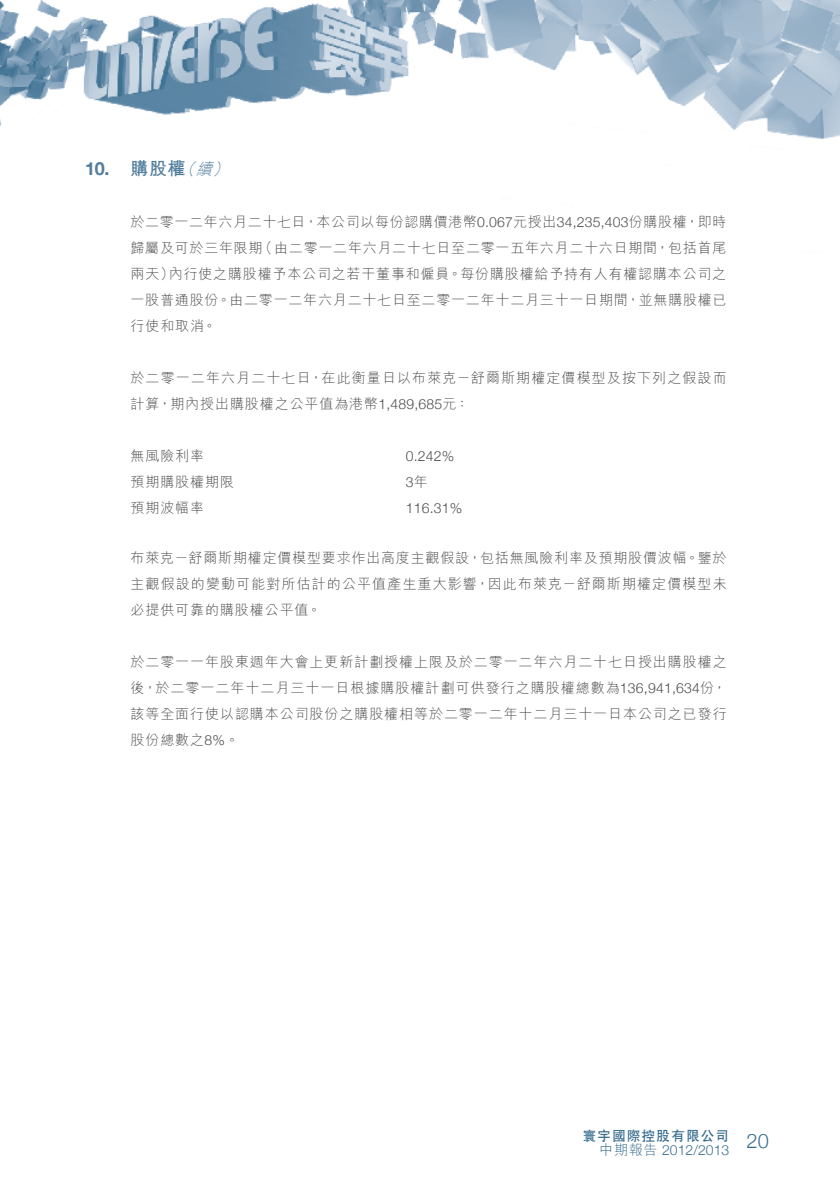
<style>
.page{position:relative;width:840px;height:1191px;background:#fff}
.page>*{position:absolute;margin:0;border:0;box-sizing:border-box;transform-origin:0 0}
.t1{font:300 20px "Helvetica Neue";color:#386e8f}
.Notes_HD1{font:700 18px "M Hei HK";color:#517d9d}
.Notes_HD1-2{font:700 18px "Helvetica Neue";color:#517d9d}
.Notes_HD1-3{font:italic 300 16px "M Hei HK";color:#517d9d}
.Notes{font:300 14px/26px "M Hei HK";letter-spacing:.065em;color:#4b4c4d}
.t2{font:300 14px "Helvetica Neue";letter-spacing:.005em;color:#386e8f}
.Notes-2{font:300 14px "Helvetica Neue";letter-spacing:.015em;color:#4b4c4d}
.t3{font:700 14px "C Hei 2 HK";letter-spacing:.055em;color:#386e8f}
.s1{font-family:"Helvetica Neue"}
.s2{font-family:"M Hei HK"}
</style>
<div class="page">
<img style="left:2px;top:0;width:837px;height:139px">
<img style="left:1px;top:0;width:1px;height:380px">
<p class="Notes_HD1-2" style="left:85px;top:157px;width:26px">10.</p>
<p class="Notes_HD1" style="left:130px;top:155px;width:57px">購股權</p>
<p class="Notes_HD1-3" style="left:196px;top:161px;width:22px">續</p>
<p class="Notes_HD1-3" style="left:179px;top:161px;width:22px">（</p>
<p class="Notes_HD1-3" style="left:212px;top:161px;width:22px">(</p>
<p class="Notes" style="left:130px;top:208px;width:597px;text-align:right">於二零一二年六月二十七日，本公司以每份認購價港幣<span class="s1">0.067</span>元授出<span class="s1">34,235,403</span>份購股權，即時（由二零一二年六月二十七日至二零一五年六月二十六日期間，包括首尾</p>
<p class="Notes" style="left:169px;top:234px;width:558px;text-indent:-38px">歸屬及可於三年限期<br>內行使之購股權予本公司之若干董事和僱員。每份購股權給予持有人有權認購本公司之</p>
<p class="Notes" style="left:130px;top:260px;width:597px">兩天）<br>一股普通股份。由二零一二年六月二十七日至二零一二年十二月三十一日期間，並無購股權已行使和取消。</p>
<p class="Notes" style="left:130px;top:364px;width:597px">於二零一二年六月二十七日，在此衡量日以布萊克－舒爾斯期權定價模型及按下列之假設而計算，期內授出購股權之公平值為港幣<span class="s1">1,489,685</span>元：</p>
<p class="Notes-2" style="left:405px;top:447px;width:50px">0.242%</p>
<p class="Notes" style="left:130px;top:442px;width:75px">無風險利率</p>
<p class="Notes" style="left:130px;top:468px;width:105px">預期購股權期限</p>
<p class="Notes" style="left:405px;top:468px;width:23px">年<span class="s1">3</span></p>
<p class="Notes" style="left:130px;top:494px;width:75px">預期波幅率</p>
<p class="Notes" style="left:130px;top:545px;width:597px;text-align:justify">布萊克－舒爾斯期權定價模型要求作出高度主觀假設，包括無風險利率及預期股價波幅。鑒於主觀假設的變動可能對所估計的公平值產生重大影響，因此布萊克－舒爾斯期權定價模型未必提供可靠的購股權公平值。</p>
<p class="Notes" style="left:130px;top:649px;width:597px;text-align:justify">於二零一一年股東週年大會上更新計劃授權上限及於二零一二年六月二十七日授出購股權之後，於二零一二年十二月三十一日根據購股權計劃可供發行之購股權總數為<span class="s1">136,941,634</span>份，該等全面行使以認購本公司股份之購股權相等於二零一二年十二月三十一日本公司之已發行股份總數之<span class="s1">8%</span>。</p>
<p class="Notes-2" style="left:405px;top:499px;width:58px">116.31%</p>
<p class="t3" style="left:582px;top:1129px;width:148px">寰宇國際控股有限公司</p>
<p class="t2" style="left:599px;top:1141px;width:131px"><span class="s2">中期報告</span> 2012/2013</p>
<h1 class="t1" style="left:746px;top:1128px;width:24px">20</h1>
</div>
